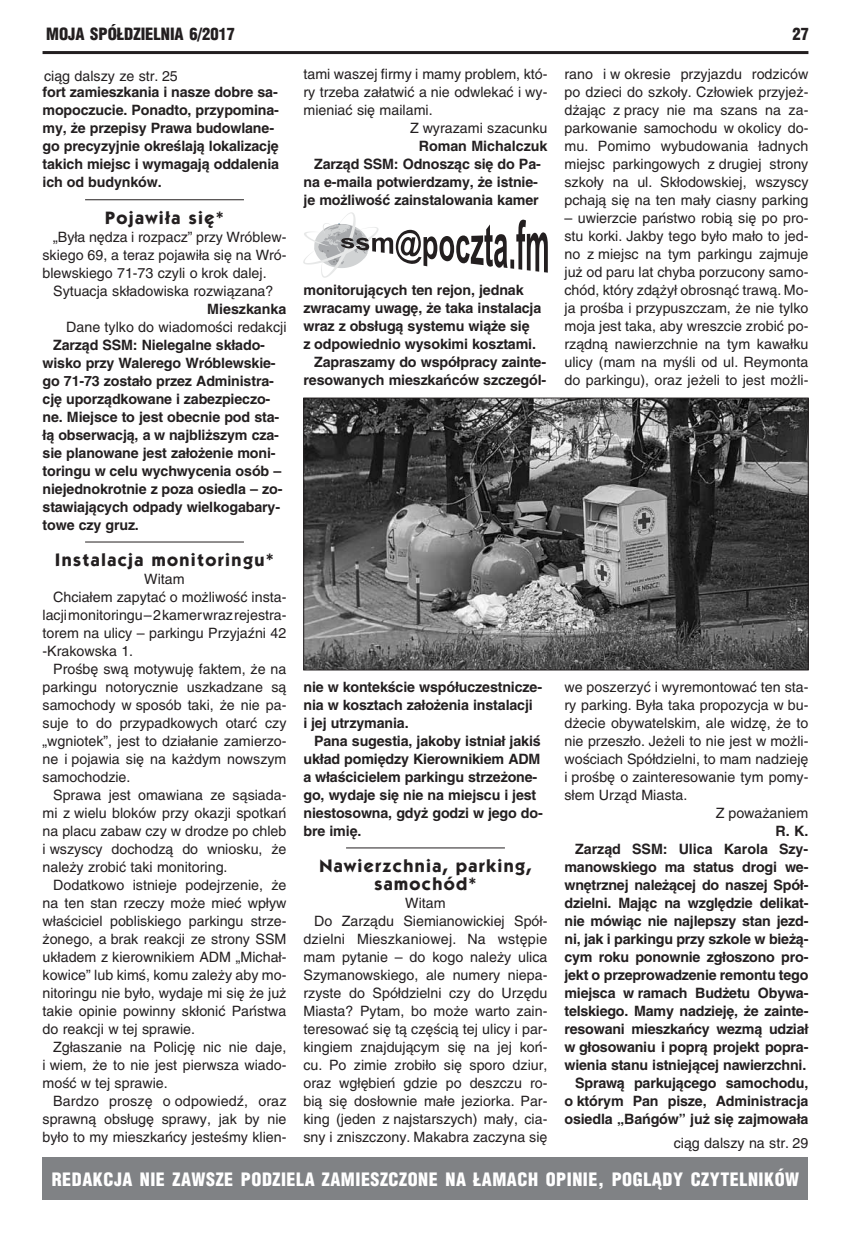
<style>
.page{position:relative;width:851px;height:1234px;background:#fff}
.page>*{position:absolute;margin:0;border:0;box-sizing:border-box;transform-origin:0 0}
.t1{font:900 18px "Switzerland Cond";letter-spacing:.03em;color:#fff}
.t2{font:18px/18px "Kabel Bold CE Bold";letter-spacing:.075em;color:#231f20;text-align:center}
.t3{font:900 16.5px "Switzerland Cond";color:#231f20}
.t4{font:14.25px/18px "Helvetica CE Medium";color:#231f20;text-align:justify}
.t5{font:14.25px/18px "Helvetica CE Bold";letter-spacing:-.01em;color:#231f20}
</style>
<div class="page">
<hr style="left:43px;top:51px;width:765px;height:3px;background:#231f20">
<div style="left:43px;top:1157px;width:765px;height:42px;background:#808285"></div>
<svg style="left:303px;top:212px;width:244px;height:66px"></svg>
<hr style="left:85px;top:199px;width:159px;height:1px;background:#231f20">
<hr style="left:85px;top:541px;width:159px;height:1px;background:#231f20">
<hr style="left:346px;top:847px;width:159px;height:1px;background:#231f20">
<img style="left:305px;top:400px;width:501px;height:268px">
<div style="left:303px;top:398px;width:505px;height:272px;border:1px solid #231f20"></div>
<p class="t3" style="left:46px;top:24px;width:190px">MOJA SPÓŁDZIELNIA 6/2017</p>
<p class="t3" style="left:792px;top:24px;width:18px">27</p>
<p class="t4" style="left:44px;top:66px;width:135px">ciąg dalszy ze str. 25</p>
<p class="t5" style="left:43px;top:83px;width:238px">fort zamieszkania i nasze dobre sa&shy;mopoczucie. Ponadto, przypomina&shy;my, że przepisy Prawa budowlane&shy;go precyzyjnie określają lokalizację takich miejsc i wymagają oddalenia ich od budynków.</p>
<p class="t2" style="left:105px;top:208px;width:120px">Pojawiła się*</p>
<p class="t4" style="left:43px;top:227px;width:245px;text-indent:11px">„Była nędza i rozpacz” przy Wróblew&shy;skiego 69, a teraz pojawiła się na Wró&shy;blewskiego 71-73 czyli o krok dalej.</p>
<p class="t4" style="left:53px;top:281px;width:222px">Sytuacja składowiska rozwiązana?</p>
<p class="t5" style="left:207px;top:299px;width:81px">Mieszkanka</p>
<p class="t4" style="left:66px;top:317px;width:222px">Dane tylko do wiadomości redakcji</p>
<p class="t5" style="left:43px;top:335px;width:241px;text-indent:11px">Zarząd SSM: Nielegalne składo&shy;wisko przy Walerego Wróblewskie&shy;go 71-73 zostało przez Administra&shy;cję uporządkowane i zabezpieczo&shy;ne. Miejsce to jest obecnie pod sta&shy;łą obserwacją, a w najbliższym cza&shy;sie planowane jest założenie moni&shy;toringu w celu wychwycenia osób – niejednokrotnie z poza osiedla – zo&shy;stawiających odpady wielkogabary&shy;towe czy gruz.</p>
<p class="t2" style="left:55px;top:550px;width:220px">Instalacja monitoringu*</p>
<p class="t4" style="left:144px;top:569px;width:42px">Witam</p>
<p class="t4" style="left:53px;top:587px;width:235px">Chciałem zapytać o możliwość insta-</p>
<p class="t4" style="left:43px;top:605px;width:245px">lacji monitoringu – 2 kamer wraz rejestra-</p>
<p class="t4" style="left:43px;top:623px;width:245px">torem na ulicy – parkingu Przyjaźni 42</p>
<p class="t4" style="left:43px;top:641px;width:92px">-Krakowska 1.</p>
<p class="t4" style="left:53px;top:659px;width:235px">Prośbę swą motywuję faktem, że na</p>
<p class="t4" style="left:43px;top:677px;width:245px">parkingu notorycznie uszkadzane są</p>
<p class="t4" style="left:43px;top:695px;width:245px">samochody w sposób taki, że nie pa-</p>
<p class="t4" style="left:43px;top:713px;width:245px">suje to do przypadkowych otarć czy</p>
<p class="t4" style="left:43px;top:731px;width:245px">„wgniotek”, jest to działanie zamierzo-</p>
<p class="t4" style="left:43px;top:749px;width:245px">ne i pojawia się na każdym nowszym</p>
<p class="t4" style="left:43px;top:767px;width:89px">samochodzie.</p>
<p class="t4" style="left:53px;top:785px;width:235px">Sprawa jest omawiana ze sąsiada-</p>
<p class="t4" style="left:43px;top:803px;width:245px">mi z wielu bloków przy okazji spotkań</p>
<p class="t4" style="left:43px;top:821px;width:245px">na placu zabaw czy w drodze po chleb</p>
<p class="t4" style="left:43px;top:839px;width:245px">i wszyscy dochodzą do wniosku, że</p>
<p class="t4" style="left:43px;top:857px;width:186px">należy zrobić taki monitoring.</p>
<p class="t4" style="left:53px;top:875px;width:235px">Dodatkowo istnieje podejrzenie, że</p>
<p class="t4" style="left:43px;top:893px;width:245px">na ten stan rzeczy może mieć wpływ</p>
<p class="t4" style="left:43px;top:911px;width:245px">właściciel pobliskiego parkingu strze-</p>
<p class="t4" style="left:43px;top:929px;width:245px">żonego, a brak reakcji ze strony SSM</p>
<p class="t4" style="left:43px;top:947px;width:245px">układem z kierownikiem ADM „Michał-</p>
<p class="t4" style="left:43px;top:965px;width:245px">kowice” lub kimś, komu zależy aby mo-</p>
<p class="t4" style="left:43px;top:983px;width:245px">nitoringu nie było, wydaje mi się że już</p>
<p class="t4" style="left:43px;top:1001px;width:245px">takie opinie powinny skłonić Państwa</p>
<p class="t4" style="left:43px;top:1019px;width:154px">do reakcji w tej sprawie.</p>
<p class="t4" style="left:53px;top:1037px;width:235px">Zgłaszanie na Policję nic nie daje,</p>
<p class="t4" style="left:43px;top:1055px;width:245px">i wiem, że to nie jest pierwsza wiado-</p>
<p class="t4" style="left:43px;top:1073px;width:127px">mość w tej sprawie.</p>
<p class="t4" style="left:53px;top:1091px;width:235px">Bardzo proszę o odpowiedź, oraz</p>
<p class="t4" style="left:43px;top:1109px;width:245px">sprawną obsługę sprawy, jak by nie</p>
<p class="t4" style="left:43px;top:1127px;width:245px">było to my mieszkańcy jesteśmy klien-</p>
<p class="t4" style="left:303px;top:65px;width:245px">tami waszej firmy i mamy problem, któ-</p>
<p class="t4" style="left:303px;top:83px;width:245px">ry trzeba załatwić a nie odwlekać i wy-</p>
<p class="t4" style="left:303px;top:101px;width:131px">mieniać się mailami.</p>
<p class="t4" style="left:410px;top:119px;width:139px">Z wyrazami szacunku</p>
<p class="t5" style="left:418px;top:137px;width:130px">Roman Michalczuk</p>
<p class="t5" style="left:314px;top:155px;width:228px">Zarząd SSM: Odnosząc się do Pa-</p>
<p class="t5" style="left:303px;top:173px;width:236px">na e-maila potwierdzamy, że istnie-</p>
<p class="t5" style="left:303px;top:191px;width:237px">je możliwość zainstalowania kamer</p>
<p class="t5" style="left:303px;top:281px;width:221px">monitorujących ten rejon, jednak</p>
<p class="t5" style="left:303px;top:299px;width:239px">zwracamy uwagę, że taka instalacja</p>
<p class="t5" style="left:303px;top:317px;width:228px">wraz z obsługą systemu wiąże się</p>
<p class="t5" style="left:303px;top:335px;width:234px">z odpowiednio wysokimi kosztami.</p>
<p class="t5" style="left:314px;top:353px;width:233px">Zapraszamy do współpracy zainte-</p>
<p class="t5" style="left:303px;top:371px;width:244px">resowanych mieszkańców szczegól-</p>
<p class="t4" style="left:564px;top:65px;width:245px">rano i w okresie przyjazdu rodziców po dzieci do szkoły. Człowiek przyjeż&shy;dżając z pracy nie ma szans na za&shy;parkowanie samochodu w okolicy do&shy;mu. Pomimo wybudowania ładnych miejsc parkingowych z drugiej strony szkoły na ul. Skłodowskiej, wszyscy pchają się na ten mały ciasny parking</p>
<p class="t4" style="left:564px;top:209px;width:245px">– uwierzcie państwo robią się po pro&shy;stu korki. Jakby tego było mało to jed&shy;no z miejsc na tym parkingu zajmuje już od paru lat chyba porzucony samo&shy;chód, który zdążył obrosnąć trawą. Mo&shy;ja prośba i przypuszczam, że nie tylko moja jest taka, aby wreszcie zrobić po&shy;rządną nawierzchnie na tym kawałku ulicy (mam na myśli od ul. Reymonta do parkingu), oraz jeżeli to jest możli-</p>
<p class="t5" style="left:303px;top:677px;width:240px">nie w kontekście współuczestnicze&shy;nia w kosztach założenia instalacji<br>i jej utrzymania.</p>
<p class="t5" style="left:303px;top:731px;width:241px;text-indent:11px">Pana sugestia, jakoby istniał jakiś układ pomiędzy Kierownikiem ADM a właścicielem parkingu strzeżone&shy;go, wydaje się nie na miejscu i jest niestosowna, gdyż godzi w jego do&shy;bre imię.</p>
<p class="t2" style="left:319px;top:856px;width:213px">Nawierzchnia, parking, samochód*</p>
<p class="t4" style="left:405px;top:893px;width:42px">Witam</p>
<p class="t4" style="left:314px;top:911px;width:235px">Do Zarządu Siemianowickiej Spół-</p>
<p class="t4" style="left:303px;top:929px;width:245px">dzielni Mieszkaniowej. Na wstępie</p>
<p class="t4" style="left:303px;top:947px;width:245px">mam pytanie – do kogo należy ulica</p>
<p class="t4" style="left:303px;top:965px;width:245px">Szymanowskiego, ale numery niepa-</p>
<p class="t4" style="left:303px;top:983px;width:245px">rzyste do Spółdzielni czy do Urzędu</p>
<p class="t4" style="left:303px;top:1001px;width:245px">Miasta? Pytam, bo może warto zain-</p>
<p class="t4" style="left:303px;top:1019px;width:245px">teresować się tą częścią tej ulicy i par-</p>
<p class="t4" style="left:303px;top:1037px;width:245px">kingiem znajdującym się na jej koń-</p>
<p class="t4" style="left:303px;top:1055px;width:245px">cu. Po zimie zrobiło się sporo dziur,</p>
<p class="t4" style="left:303px;top:1073px;width:245px">oraz wgłębień gdzie po deszczu ro-</p>
<p class="t4" style="left:303px;top:1091px;width:245px">bią się dosłownie małe jeziorka. Par-</p>
<p class="t4" style="left:303px;top:1109px;width:245px">king (jeden z najstarszych) mały, cia-</p>
<p class="t4" style="left:303px;top:1127px;width:245px">sny i zniszczony. Makabra zaczyna się</p>
<p class="t4" style="left:564px;top:677px;width:245px">we poszerzyć i wyremontować ten sta-</p>
<p class="t4" style="left:564px;top:695px;width:245px">ry parking. Była taka propozycja w bu-</p>
<p class="t4" style="left:564px;top:713px;width:245px">dżecie obywatelskim, ale widzę, że to</p>
<p class="t4" style="left:564px;top:731px;width:245px">nie przeszło. Jeżeli to nie jest w możli-</p>
<p class="t4" style="left:564px;top:749px;width:245px">wościach Spółdzielni, to mam nadzieję</p>
<p class="t4" style="left:564px;top:767px;width:245px">i prośbę o zainteresowanie tym pomy-</p>
<p class="t4" style="left:564px;top:785px;width:124px">słem Urząd Miasta.</p>
<p class="t4" style="left:715px;top:803px;width:94px">Z poważaniem</p>
<p class="t5" style="left:564px;top:821px;width:245px;text-align:right">R. K.<br>Zarząd SSM: Ulica Karola Szy&shy;manowskiego ma status drogi we&shy;wnętrznej należącej do naszej Spół&shy;dzielni. Mając na względzie delikat&shy;nie mówiąc nie najlepszy stan jezd&shy;ni, jak i parkingu przy szkole w bieżą&shy;cym roku ponownie zgłoszono pro&shy;jekt o przeprowadzenie remontu tego miejsca w ramach Budżetu Obywa&shy;telskiego. Mamy nadzieję, że zainte&shy;resowani mieszkańcy wezmą udział w głosowaniu i poprą projekt popra&shy;wienia stanu istniejącej nawierzchni.<br>Sprawą parkującego samochodu, o którym Pan pisze, Administracja osiedla „Bańgów” już się zajmowała</p>
<p class="t4" style="left:673px;top:1133px;width:136px">ciąg dalszy na str. 29</p>
<p class="t1" style="left:52px;top:1167px;width:749px">REDAKCJA NIE ZAWSZE PODZIELA ZAMIESZCZONE NA ŁAMACH OPINIE, POGLĄDY CZYTELNIKÓW</p>
</div>
